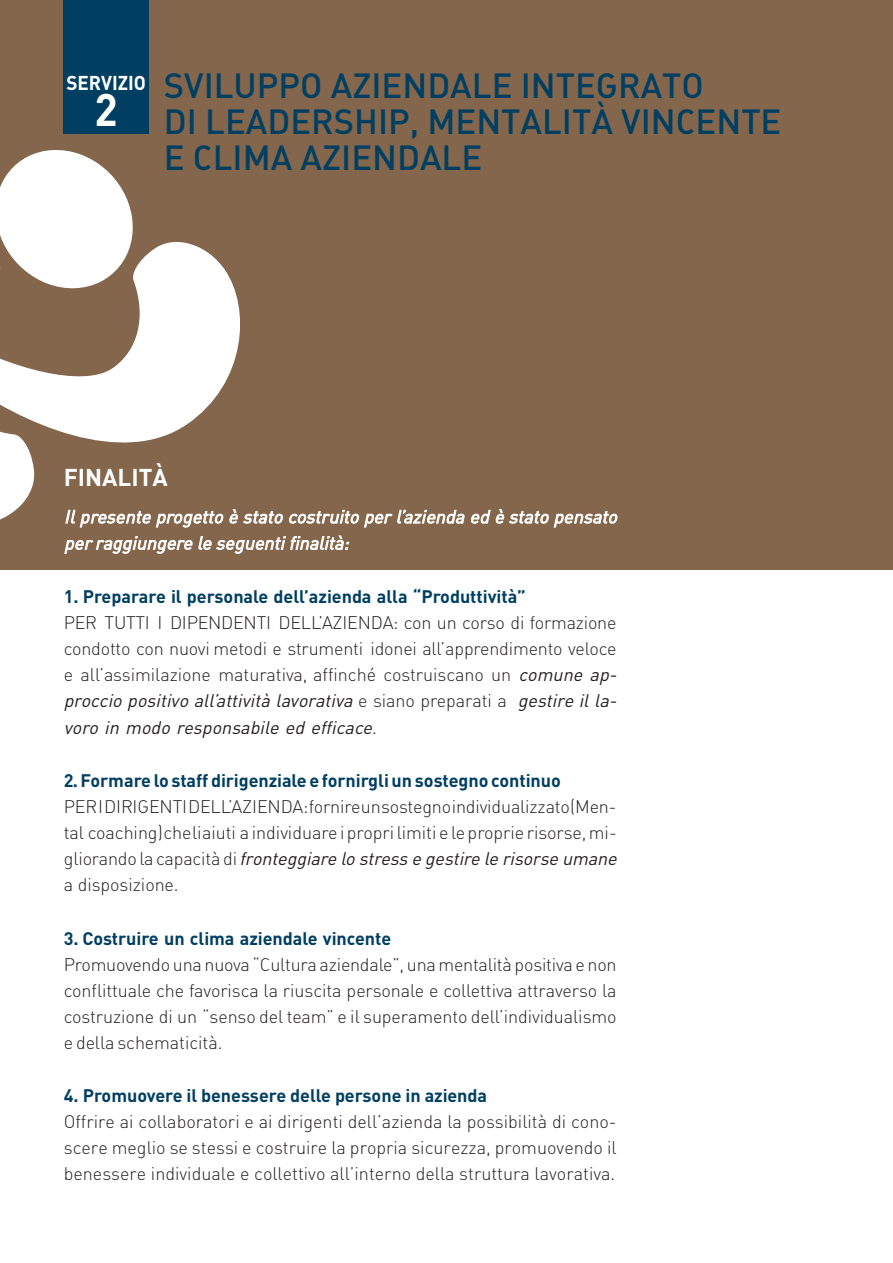
<style>
.page{position:relative;width:893px;height:1263px;background:#fff}
.page>*{position:absolute;margin:0;border:0;box-sizing:border-box;transform-origin:0 0}
.t1{font:45px "DIN Bold";color:#fff;scale:.95 1}
.t2{font:34.5px/36px "DIN Medium Alternate";color:#003f62}
.t3{font:24px "DIN Bold";color:#fff}
.t4{font:19.8px "DIN Bold";color:#fff;scale:.95 1}
.t5{font:18px/26.1px "DIN Light Alternate";letter-spacing:-.005em;color:#231f20}
.t6{font:italic 18px/26.2px "DIN";color:#fff}
.s1{font-family:"DIN Bold";color:#003f62}
.s2{font-family:"DIN";font-style:italic}
</style>
<div class="page">
<div style="left:0;top:0;width:893px;height:570px;background:#83664b"></div>
<svg style="left:0;top:150px;width:133px;height:370px"></svg>
<svg style="left:0;top:234px;width:240px;height:234px;fill:#fff"></svg>
<div style="left:64px;top:0;width:85px;height:134px;background:#003f62"></div>
<p class="t4" style="left:66px;top:76px;width:85px">SERVIZIO</p>
<p class="t1" style="left:95px;top:94px;width:26px">2</p>
<p class="t2" style="left:164px;top:68px;width:619px">SVILUPPO AZIENDALE INTEGRATO<br>DI LEADERSHIP, MENTALITÀ VINCENTE<br>E CLIMA AZIENDALE</p>
<p class="t3" style="left:64px;top:469px;width:105px">FINALITÀ</p>
<p class="t6" style="left:64px;top:504px;width:554px">Il presente progetto è stato costruito per l’azienda ed è stato pensato per raggiungere le seguenti finalità:</p>
<p class="t5" style="left:64px;top:585px;width:555px"><span class="s1">1. Preparare il personale dell’azienda alla “Produttività”<br></span>PER TUTTI I DIPENDENTI DELL’AZIENDA: con un corso di formazione condotto con nuovi metodi e strumenti idonei all’apprendimento veloce e all’assimilazione maturativa, affinché costruiscano un <span class="s2">comune ap&shy;proccio positivo all’attività lavorativa</span> e siano preparati a <span class="s2">gestire il la&shy;voro in modo responsabile ed efficace</span>.</p>
<p class="t5" style="left:64px;top:769px;width:554px"><span class="s1">2. Formare lo staff dirigenziale e fornirgli un sostegno continuo </span>PERIDIRIGENTIDELL’AZIENDA:fornireunsostegnoindividualizzato(Men&shy;tal coaching)cheliaiuti a individuare i propri limiti e le proprie risorse, mi&shy;gliorando la capacità di<span class="s2">fronteggiare lo stress e gestire le risorse umane </span>a disposizione.</p>
<p class="t5" style="left:64px;top:927px;width:554px"><span class="s1">3. Costruire un clima aziendale vincente<br></span>Promuovendo una nuova “Cultura aziendale”, una mentalità positiva e non conflittuale che favorisca la riuscita personale e collettiva attraverso la costruzione di un “senso del team” e il superamento dell’individualismo e della schematicità.</p>
<p class="t5" style="left:64px;top:1085px;width:554px"><span class="s1">4. Promuovere il benessere delle persone in azienda<br></span>Offrire ai collaboratori e ai dirigenti dell’azienda la possibilità di cono&shy;scere meglio se stessi e costruire la propria sicurezza, promuovendo il benessere individuale e collettivo all’interno della struttura lavorativa.</p>
</div>
